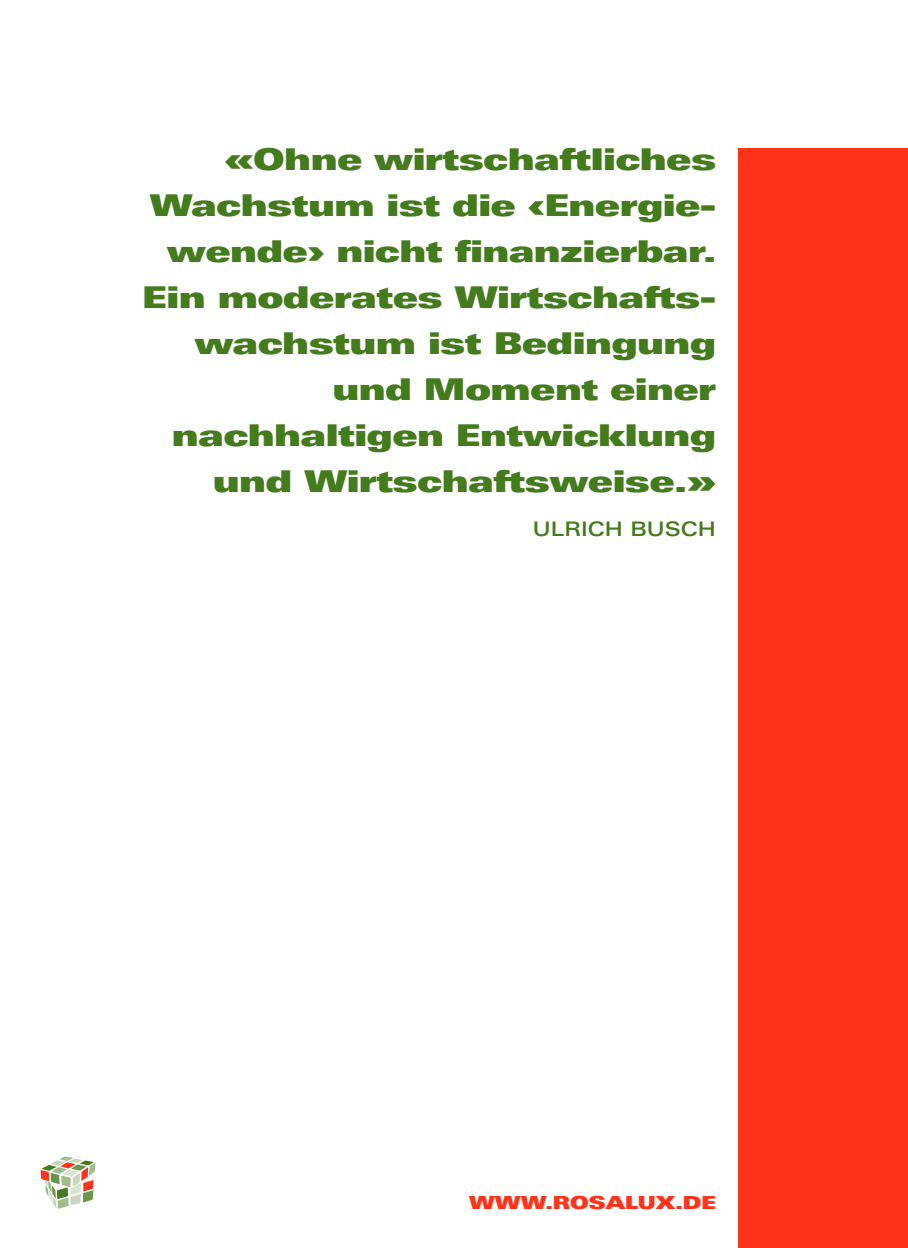
<style>
.page{position:relative;width:908px;height:1248px;background:#fff}
.page>*{position:absolute;margin:0;border:0;box-sizing:border-box;transform-origin:0 0}
.t1{font:30px/46px "Linotype Univers Extd X Black";color:#437b1d;text-align:right}
.t2{font:500 20px "Linotype Univers Extd";color:#437b1d}
.t3{font:18px "Linotype Univers Extd X Black";color:#ff3319}
</style>
<div class="page">
<div style="left:738px;top:148px;width:169px;height:1099px;background:#ff3319"></div>
<svg style="left:40px;top:1156px;width:56px;height:53px"></svg>
<p class="t1" style="left:143px;top:136px;width:574px">«Ohne wirtschaftliches<br>Wachstum ist die ‹Energie&shy;wende› nicht finanzierbar.<br>Ein moderates Wirtschafts&shy;wachstum ist Bedingung und Moment einer nachhaltigen Entwicklung und Wirtschaftsweise.»</p>
<p class="t2" style="left:532px;top:517px;width:184px">ULRICH BUSCH</p>
<p class="t3" style="left:469px;top:1191px;width:27px">www</p>
<p class="t3" style="left:545px;top:1191px;width:170px">.rosalux.de</p>
</div>
